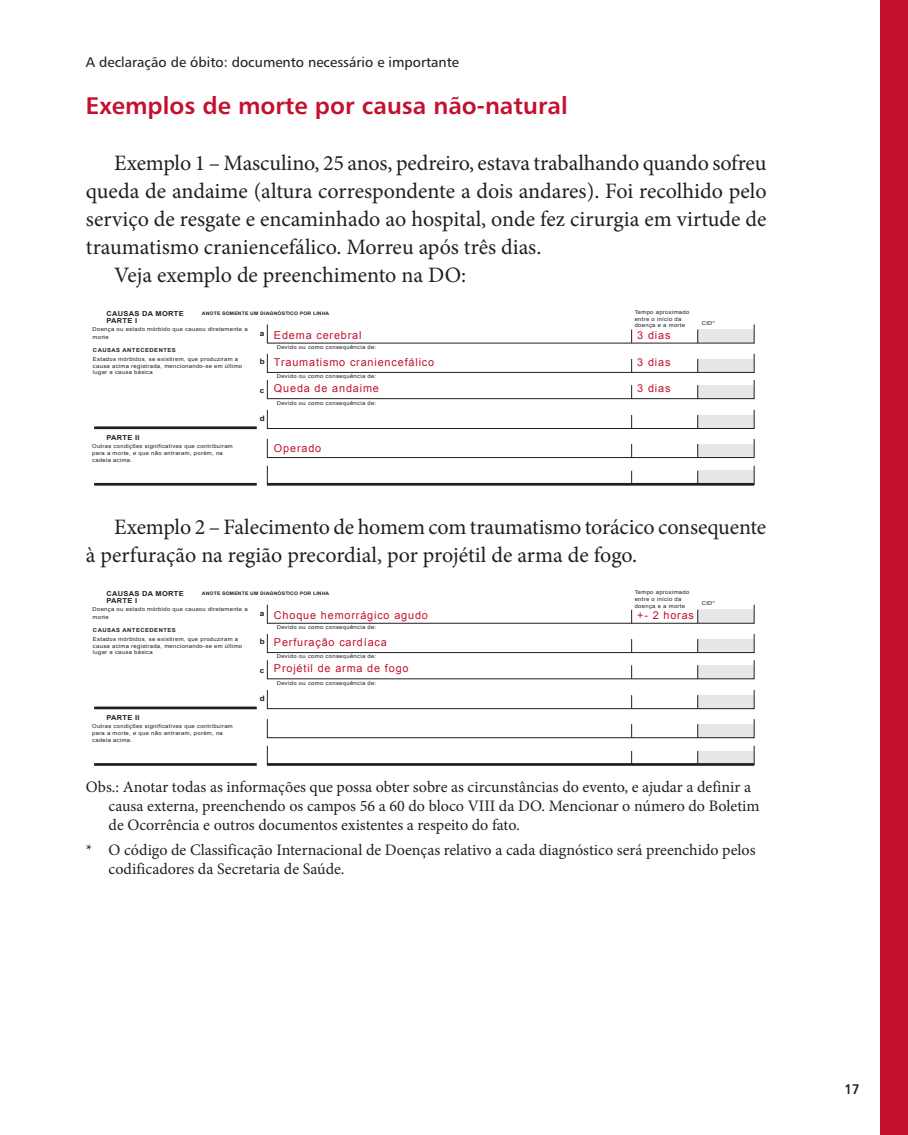
<style>
.page{position:relative;width:908px;height:1135px;background:#fff}
.page>*{position:absolute;margin:0;border:0;box-sizing:border-box;transform-origin:0 0}
.t1{font:24px "Humanist 777 BT Bold B";color:#c3102f}
.t2{font:22px/28px "Minion Pro";letter-spacing:-.005em;color:#231f20}
.t3{font:16px/19.2px "Minion Pro";color:#231f20}
.t4{font:14px "Humanist 777 BT Roman B";color:#231f20}
.t5{font:14px "Humanist 777 BT Bold B";color:#231f20;scale:.9 1}
.t6{font:10.8px "Arial";letter-spacing:.075em;color:#c3102f}
.t7{font:700 7.4px "Arial";color:#231f20;scale:1.09 1}
.t8{font:700 6.8px/7.4px "Arial";letter-spacing:.04em;color:#231f20;scale:1.09 1}
.t9{font:5.4px/6.8px "Arial";letter-spacing:.05em;color:#231f20;scale:1.09 1}
.t10{font:700 5.4px "Arial";letter-spacing:.075em;color:#231f20;scale:1.09 1}
.t11{font:700 4.8px "Arial";letter-spacing:.025em;color:#231f20;scale:1.09 1}
</style>
<div class="page">
<div style="left:880px;top:0;width:27px;height:1134px;background:#c3102f"></div>
<hr style="left:94px;top:426px;width:163px;height:3px;background:#231f20">
<hr style="left:94px;top:483px;width:163px;height:2px;background:#231f20">
<div style="left:697px;top:329px;width:57px;height:14px;background:#e6e7e9"></div>
<svg style="left:631px;top:329px;width:1px;height:14px"></svg>
<svg style="left:697px;top:329px;width:1px;height:14px"></svg>
<div style="left:697px;top:359px;width:57px;height:13px;background:#e6e7e9"></div>
<div style="left:267px;top:353px;width:487px;height:20px;border:1px solid #231f20"></div>
<svg style="left:631px;top:359px;width:1px;height:13px"></svg>
<svg style="left:697px;top:359px;width:1px;height:13px"></svg>
<div style="left:697px;top:385px;width:57px;height:13px;background:#e6e7e9"></div>
<div style="left:267px;top:380px;width:487px;height:19px;border:1px solid #231f20"></div>
<svg style="left:631px;top:385px;width:1px;height:13px"></svg>
<svg style="left:697px;top:385px;width:1px;height:13px"></svg>
<div style="left:697px;top:415px;width:57px;height:13px;background:#e6e7e9"></div>
<div style="left:267px;top:409px;width:487px;height:20px;border:1px solid #231f20"></div>
<svg style="left:631px;top:415px;width:1px;height:13px"></svg>
<svg style="left:697px;top:415px;width:1px;height:13px"></svg>
<div style="left:697px;top:444px;width:57px;height:13px;background:#e6e7e9"></div>
<div style="left:267px;top:438px;width:487px;height:20px;border:1px solid #231f20"></div>
<svg style="left:631px;top:444px;width:1px;height:13px"></svg>
<svg style="left:697px;top:444px;width:1px;height:13px"></svg>
<div style="left:697px;top:470px;width:57px;height:14px;background:#e6e7e9"></div>
<svg style="left:631px;top:470px;width:1px;height:13px"></svg>
<svg style="left:697px;top:470px;width:1px;height:13px"></svg>
<hr style="left:267px;top:483px;width:487px;height:2px;background:#231f20">
<hr style="left:94px;top:706px;width:163px;height:3px;background:#231f20">
<hr style="left:94px;top:763px;width:163px;height:2px;background:#231f20">
<div style="left:697px;top:609px;width:57px;height:14px;background:#e6e7e9"></div>
<svg style="left:631px;top:609px;width:1px;height:14px"></svg>
<svg style="left:697px;top:609px;width:1px;height:14px"></svg>
<div style="left:697px;top:639px;width:57px;height:13px;background:#e6e7e9"></div>
<div style="left:267px;top:633px;width:487px;height:20px;border:1px solid #231f20"></div>
<svg style="left:631px;top:639px;width:1px;height:13px"></svg>
<svg style="left:697px;top:639px;width:1px;height:13px"></svg>
<div style="left:697px;top:665px;width:57px;height:13px;background:#e6e7e9"></div>
<svg style="left:631px;top:665px;width:1px;height:13px"></svg>
<svg style="left:697px;top:665px;width:1px;height:13px"></svg>
<div style="left:697px;top:695px;width:57px;height:13px;background:#e6e7e9"></div>
<div style="left:267px;top:689px;width:487px;height:20px;border:1px solid #231f20"></div>
<svg style="left:631px;top:695px;width:1px;height:13px"></svg>
<svg style="left:697px;top:695px;width:1px;height:13px"></svg>
<div style="left:697px;top:724px;width:57px;height:13px;background:#e6e7e9"></div>
<div style="left:267px;top:718px;width:487px;height:20px;border:1px solid #231f20"></div>
<svg style="left:631px;top:724px;width:1px;height:13px"></svg>
<svg style="left:697px;top:724px;width:1px;height:13px"></svg>
<div style="left:697px;top:750px;width:57px;height:14px;background:#e6e7e9"></div>
<svg style="left:631px;top:750px;width:1px;height:13px"></svg>
<svg style="left:697px;top:750px;width:1px;height:13px"></svg>
<hr style="left:267px;top:763px;width:487px;height:2px;background:#231f20">
<h3 class="t4" style="left:86px;top:54px;width:375px">A declaração de óbito: documento necessário e importante</h3>
<h1 class="t1" style="left:86px;top:90px;width:483px">Exemplos de morte por causa não-natural</h1>
<h2 class="t2" style="left:114px;top:149px;width:653px">Exemplo 1 – Masculino, 25 anos, pedreiro, estava trabalhando quando sofreu</h2>
<h2 class="t2" style="left:86px;top:177px;width:682px">queda de andaime (altura correspondente a dois andares). Foi recolhido pelo</h2>
<h2 class="t2" style="left:86px;top:205px;width:682px">serviço de resgate e encaminhado ao hospital, onde fez cirurgia em virtude de</h2>
<h2 class="t2" style="left:86px;top:233px;width:457px">traumatismo craniencefálico. Morreu após três dias.</h2>
<h2 class="t2" style="left:114px;top:261px;width:353px">Veja exemplo de preenchimento na DO:</h2>
<p class="t8" style="left:106px;top:310px;width:72px">CAUSAS DA MORTE<br>PARTE I</p>
<p class="t9" style="left:634px;top:308px;width:52px">Tempo aproximado entre o início da doença e a morte</p>
<p class="t9" style="left:701px;top:319px;width:14px">CID*</p>
<p class="t11" style="left:202px;top:310px;width:118px">ANOTE SOMENTE UM DIAGNÓSTICO POR LINHA</p>
<p class="t9" style="left:93px;top:325px;width:144px;line-height:7.4px">Doença ou estado mórbido que causou diretamente a morte</p>
<h3 class="t7" style="left:260px;top:329px;width:6px">a</h3>
<h3 class="t7" style="left:260px;top:356px;width:6px">b</h3>
<h3 class="t7" style="left:260px;top:386px;width:6px">c</h3>
<h3 class="t7" style="left:260px;top:413px;width:6px">d</h3>
<h3 class="t6" style="left:274px;top:328px;width:89px">Edema cerebral</h3>
<h3 class="t6" style="left:637px;top:328px;width:35px">3 dias</h3>
<h3 class="t6" style="left:637px;top:355px;width:35px">3 dias</h3>
<h3 class="t6" style="left:637px;top:381px;width:35px">3 dias</h3>
<p class="t10" style="left:93px;top:346px;width:77px">CAUSAS ANTECEDENTES</p>
<p class="t9" style="left:277px;top:344px;width:93px">Devido ou como consequência de:</p>
<p class="t9" style="left:277px;top:373px;width:93px">Devido ou como consequência de:</p>
<p class="t9" style="left:277px;top:399px;width:93px">Devido ou como consequência de:</p>
<p class="t9" style="left:93px;top:355px;width:138px">Estados mórbidos, se existirem, que produziram a causa acima registrada, mencionando-se em último lugar a causa básica</p>
<h3 class="t6" style="left:274px;top:355px;width:162px">Traumatismo craniencefálico</h3>
<h3 class="t6" style="left:274px;top:381px;width:106px">Queda de andaime</h3>
<p class="t8" style="left:106px;top:434px;width:32px">PARTE II</p>
<p class="t9" style="left:92px;top:443px;width:131px">Outras condições significativas que contribuiram para a morte, e que não entraram, porém, na cadeia acima.</p>
<h3 class="t6" style="left:274px;top:441px;width:49px">Operado</h3>
<h2 class="t2" style="left:86px;top:513px;width:681px;text-indent:28px">Exemplo 2 – Falecimento de homem com traumatismo torácico consequente à perfuração na região precordial, por projétil de arma de fogo.</h2>
<p class="t8" style="left:106px;top:590px;width:72px">CAUSAS DA MORTE<br>PARTE I</p>
<p class="t9" style="left:634px;top:588px;width:52px">Tempo aproximado entre o início da doença e a morte</p>
<p class="t9" style="left:701px;top:599px;width:14px">CID*</p>
<p class="t11" style="left:202px;top:590px;width:118px">ANOTE SOMENTE UM DIAGNÓSTICO POR LINHA</p>
<p class="t9" style="left:93px;top:605px;width:144px;line-height:7.4px">Doença ou estado mórbido que causou diretamente a morte</p>
<h3 class="t7" style="left:260px;top:609px;width:6px">a</h3>
<h3 class="t7" style="left:260px;top:636px;width:6px">b</h3>
<h3 class="t7" style="left:260px;top:666px;width:6px">c</h3>
<h3 class="t7" style="left:260px;top:693px;width:6px">d</h3>
<h3 class="t6" style="left:274px;top:608px;width:155px">Choque hemorrágico agudo</h3>
<h3 class="t6" style="left:637px;top:608px;width:58px">+- 2 horas</h3>
<h3 class="t6" style="left:274px;top:635px;width:114px">Perfuração cardíaca</h3>
<h3 class="t6" style="left:274px;top:661px;width:136px">Projétil de arma de fogo</h3>
<p class="t10" style="left:93px;top:626px;width:77px">CAUSAS ANTECEDENTES</p>
<p class="t9" style="left:277px;top:624px;width:93px">Devido ou como consequência de:</p>
<p class="t9" style="left:277px;top:653px;width:93px">Devido ou como consequência de:</p>
<p class="t9" style="left:277px;top:679px;width:93px">Devido ou como consequência de:</p>
<p class="t9" style="left:93px;top:635px;width:138px">Estados mórbidos, se existirem, que produziram a causa acima registrada, mencionando-se em último lugar a causa básica</p>
<p class="t8" style="left:106px;top:714px;width:32px">PARTE II</p>
<p class="t9" style="left:92px;top:723px;width:131px">Outras condições significativas que contribuiram para a morte, e que não entraram, porém, na cadeia acima.</p>
<p class="t3" style="left:109px;top:777px;width:652px;text-indent:-23px">Obs.: Anotar todas as informações que possa obter sobre as circunstâncias do evento, e ajudar a definir a causa externa, preenchendo os campos 56 a 60 do bloco VIII da DO. Mencionar o número do Boletim de Ocorrência e outros documentos existentes a respeito do fato.</p>
<h3 class="t3" style="left:109px;top:840px;width:648px;text-indent:-23px">* O código de Classificação Internacional de Doenças relativo a cada diagnóstico será preenchido pelos codificadores da Secretaria de Saúde.</h3>
<h3 class="t5" style="left:844px;top:1080px;width:18px">17</h3>
</div>
